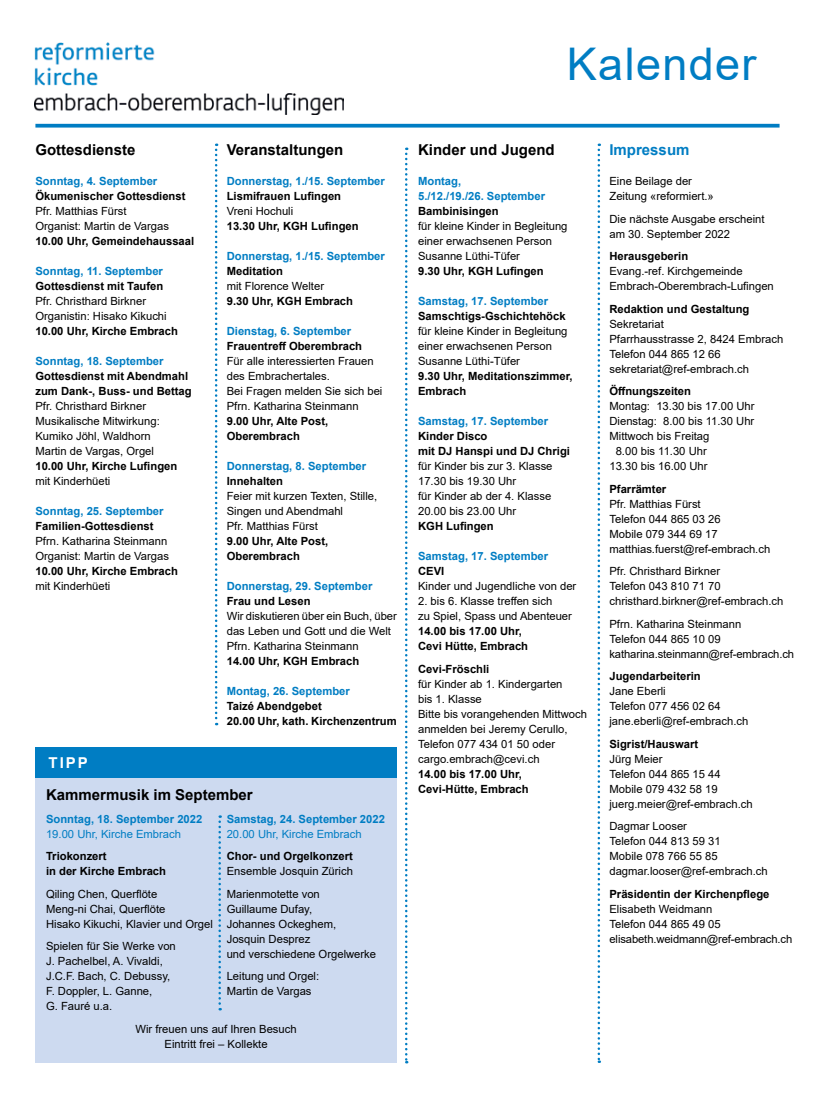
<style>
.page{position:relative;width:815px;height:1106px;background:#fff}
.page>*{position:absolute;margin:0;border:0;box-sizing:border-box;transform-origin:0 0}
.t1{font:45px "Arial";letter-spacing:.03em;color:#007dc3}
.t2{font:700 15px "Arial";color:#000}
.t3{font:700 15px "Arial";color:#007dc3}
.t4{font:700 15px "Arial";color:#fff}
.t5{font:11.25px/15px "Arial";color:#000}
.t6{font:700 11.25px/15px "Arial";color:#000}
.t7{font:700 11.25px/15px "Arial";color:#007dc3}
.t8{font:11.25px "Arial";color:#007dc3}
</style>
<div class="page">
<svg style="left:35px;top:124px;width:745px;height:4px;background:#1b8ac9"></svg>
<svg style="left:215px;top:144px;width:2px;height:581px"></svg>
<svg style="left:598px;top:144px;width:2px;height:919px"></svg>
<svg style="left:405px;top:148px;width:2px;height:915px"></svg>
<img style="left:35px;top:43px;width:308px;height:71px">
<div style="left:35px;top:778px;width:362px;height:285px;background:#cddaf0"></div>
<div style="left:36px;top:748px;width:361px;height:30px;background:#007dc3"></div>
<svg style="left:218px;top:815px;width:3px;height:195px"></svg>
<h1 class="t1" style="left:567px;top:33px;width:191px">Kalender</h1>
<h2 class="t2" style="left:35px;top:139px;width:102px">Gottesdienste</h2>
<p class="t7" style="left:35px;top:174px;width:124px">Sonntag, 4. September</p>
<p class="t6" style="left:35px;top:189px;width:152px">Ökumenischer Gottesdienst</p>
<p class="t5" style="left:35px;top:203px;width:135px">Pfr. Matthias Fürst<br>Organist: Martin de Vargas</p>
<p class="t6" style="left:35px;top:234px;width:160px">10.00 Uhr, Gemeindehaussaal</p>
<p class="t7" style="left:35px;top:264px;width:129px">Sonntag, 11. September</p>
<p class="t6" style="left:35px;top:279px;width:129px">Gottesdienst mit Taufen</p>
<p class="t5" style="left:35px;top:293px;width:133px">Pfr. Christhard Birkner<br>Organistin: Hisako Kikuchi</p>
<p class="t6" style="left:35px;top:324px;width:144px">10.00 Uhr, Kirche Embrach</p>
<p class="t7" style="left:35px;top:354px;width:130px">Sonntag, 18. September</p>
<p class="t6" style="left:35px;top:369px;width:158px">Gottesdienst mit Abendmahl zum Dank-, Buss- und Bettag</p>
<p class="t5" style="left:35px;top:398px;width:126px">Pfr. Christhard Birkner<br>Musikalische Mitwirkung:<br>Kumiko Jöhl, Waldhorn<br>Martin de Vargas, Orgel</p>
<p class="t6" style="left:35px;top:459px;width:143px">10.00 Uhr, Kirche Lufingen</p>
<p class="t5" style="left:35px;top:473px;width:77px">mit Kinderhüeti</p>
<p class="t7" style="left:35px;top:504px;width:130px">Sonntag, 25. September</p>
<p class="t6" style="left:35px;top:519px;width:120px">Familien-Gottesdienst</p>
<p class="t5" style="left:35px;top:533px;width:135px">Pfrn. Katharina Steinmann<br>Organist: Martin de Vargas</p>
<p class="t6" style="left:35px;top:564px;width:144px">10.00 Uhr, Kirche Embrach</p>
<p class="t5" style="left:35px;top:578px;width:77px">mit Kinderhüeti</p>
<h2 class="t4" style="left:49px;top:752px;width:29px">Tipp</h2>
<h2 class="t2" style="left:227px;top:139px;width:118px">Veranstaltungen</h2>
<p class="t7" style="left:227px;top:174px;width:160px">Donnerstag, 1./15. September</p>
<p class="t6" style="left:227px;top:189px;width:116px">Lismifrauen Lufingen</p>
<p class="t5" style="left:227px;top:203px;width:68px">Vreni Hochuli</p>
<p class="t6" style="left:227px;top:219px;width:133px">13.30 Uhr, KGH Lufingen</p>
<p class="t7" style="left:227px;top:249px;width:160px">Donnerstag, 1./15. September</p>
<p class="t6" style="left:227px;top:264px;width:58px">Meditation</p>
<p class="t5" style="left:227px;top:278px;width:99px">mit Florence Welter</p>
<p class="t6" style="left:227px;top:294px;width:128px">9.30 Uhr, KGH Embrach</p>
<p class="t7" style="left:227px;top:324px;width:126px">Dienstag, 6. September</p>
<p class="t6" style="left:227px;top:339px;width:137px">Frauentreff Oberembrach</p>
<p class="t5" style="left:227px;top:353px;width:157px">Für alle interessierten Frauen des Embrachertales.<br>Bei Fragen melden Sie sich bei<br>Pfrn. Katharina Steinmann</p>
<p class="t6" style="left:227px;top:414px;width:103px">9.00 Uhr, Alte Post,<br>Oberembrach</p>
<p class="t7" style="left:227px;top:459px;width:141px">Donnerstag, 8. September</p>
<p class="t6" style="left:227px;top:474px;width:58px">Innehalten</p>
<p class="t5" style="left:227px;top:488px;width:152px">Feier mit kurzen Texten, Stille,<br>Singen und Abendmahl<br>Pfr. Matthias Fürst</p>
<p class="t6" style="left:227px;top:534px;width:103px">9.00 Uhr, Alte Post,<br>Oberembrach</p>
<p class="t7" style="left:227px;top:579px;width:147px">Donnerstag, 29. September</p>
<p class="t6" style="left:227px;top:594px;width:85px">Frau und Lesen</p>
<p class="t5" style="left:227px;top:608px;width:172px">Wir diskutieren über ein Buch, über das Leben und Gott und die Welt<br>Pfrn. Katharina Steinmann</p>
<p class="t6" style="left:227px;top:654px;width:134px">14.00 Uhr, KGH Embrach</p>
<p class="t7" style="left:227px;top:684px;width:125px">Montag, 26. September</p>
<p class="t6" style="left:227px;top:699px;width:172px">Taizé Abendgebet<br>20.00 Uhr, kath. Kirchenzentrum</p>
<h2 class="t2" style="left:46px;top:784px;width:208px">Kammermusik im September</h2>
<p class="t7" style="left:46px;top:811px;width:158px">Sonntag, 18. September 2022</p>
<p class="t8" style="left:46px;top:826px;width:137px">19.00 Uhr, Kirche Embrach</p>
<p class="t6" style="left:46px;top:849px;width:122px">Triokonzert<br>in der Kirche Embrach</p>
<p class="t5" style="left:46px;top:886px;width:168px">Qiling Chen, Querflöte<br>Meng-ni Chai, Querflöte<br>Hisako Kikuchi, Klavier und Orgel</p>
<p class="t5" style="left:46px;top:938px;width:131px">Spielen für Sie Werke von<br>J. Pachelbel, A. Vivaldi,<br>J.C.F. Bach, C. Debussy,<br>F. Doppler, L. Ganne,<br>G. Fauré u.a.</p>
<p class="t5" style="left:135px;top:1021px;width:163px;text-align:center">Wir freuen uns auf Ihren Besuch<br>Eintritt frei – Kollekte</p>
<p class="t7" style="left:227px;top:811px;width:160px">Samstag, 24. September 2022</p>
<p class="t8" style="left:227px;top:826px;width:137px">20.00 Uhr, Kirche Embrach</p>
<p class="t6" style="left:227px;top:849px;width:128px">Chor- und Orgelkonzert</p>
<p class="t5" style="left:227px;top:860px;width:128px;line-height:22.5px">Ensemble Josquin Zürich<br>Marienmotette von</p>
<p class="t5" style="left:227px;top:901px;width:151px">Guillaume Dufay,<br>Johannes Ockeghem,<br>Josquin Desprez<br>und verschiedene Orgelwerke</p>
<p class="t5" style="left:227px;top:968px;width:94px">Leitung und Orgel:<br>Martin de Vargas</p>
<h2 class="t2" style="left:418px;top:139px;width:138px">Kinder und Jugend</h2>
<p class="t7" style="left:418px;top:174px;width:129px">Montag,<br>5./12./19./26. September</p>
<p class="t6" style="left:418px;top:204px;width:82px">Bambinisingen</p>
<p class="t5" style="left:418px;top:218px;width:151px">für kleine Kinder in Begleitung einer erwachsenen Person<br>Susanne Lüthi-Tüfer</p>
<p class="t6" style="left:418px;top:264px;width:127px">9.30 Uhr, KGH Lufingen</p>
<p class="t7" style="left:418px;top:294px;width:132px">Samstag, 17. September</p>
<p class="t6" style="left:418px;top:309px;width:149px">Samschtigs-Gschichtehöck</p>
<p class="t5" style="left:418px;top:323px;width:151px">für kleine Kinder in Begleitung einer erwachsenen Person<br>Susanne Lüthi-Tüfer</p>
<p class="t6" style="left:418px;top:369px;width:156px">9.30 Uhr, Meditationszimmer,<br>Embrach</p>
<p class="t7" style="left:418px;top:414px;width:132px">Samstag, 17. September</p>
<p class="t6" style="left:418px;top:429px;width:153px">Kinder Disco<br>mit DJ Hanspi und DJ Chrigi</p>
<p class="t5" style="left:418px;top:458px;width:136px">für Kinder bis zur 3. Klasse<br>17.30 bis 19.30 Uhr<br>für Kinder ab der 4. Klasse<br>20.00 bis 23.00 Uhr</p>
<p class="t6" style="left:418px;top:519px;width:77px">KGH Lufingen</p>
<p class="t7" style="left:418px;top:549px;width:132px">Samstag, 17. September</p>
<p class="t6" style="left:418px;top:564px;width:26px">CEVI</p>
<p class="t5" style="left:418px;top:578px;width:160px">Kinder und Jugendliche von der</p>
<p class="t5" style="left:418px;top:593px;width:155px">2. bis 6. Klasse treffen sich<br>zu Spiel, Spass und Abenteuer</p>
<p class="t6" style="left:418px;top:624px;width:112px">14.00 bis 17.00 Uhr,<br>Cevi Hütte, Embrach</p>
<p class="t6" style="left:418px;top:661px;width:73px">Cevi-Fröschli</p>
<p class="t5" style="left:418px;top:676px;width:170px">für Kinder ab 1. Kindergarten<br>bis 1. Klasse<br>Bitte bis vorangehenden Mittwoch anmelden bei Jeremy Cerullo,<br>Telefon 077 434 01 50 oder cargo.embrach@cevi.ch</p>
<p class="t6" style="left:418px;top:766px;width:112px">14.00 bis 17.00 Uhr,<br>Cevi-Hütte, Embrach</p>
<h2 class="t3" style="left:609px;top:139px;width:82px">Impressum</h2>
<p class="t5" style="left:609px;top:173px;width:106px">Eine Beilage der<br>Zeitung «reformiert.»</p>
<p class="t5" style="left:609px;top:211px;width:157px">Die nächste Ausgabe erscheint am 30. September 2022</p>
<p class="t6" style="left:609px;top:249px;width:80px">Herausgeberin</p>
<p class="t5" style="left:609px;top:263px;width:166px">Evang.-ref. Kirchgemeinde<br>Embrach-Oberembrach-Lufingen</p>
<p class="t6" style="left:609px;top:301px;width:142px">Redaktion und Gestaltung</p>
<p class="t5" style="left:609px;top:316px;width:175px">Sekretariat<br>Pfarrhausstrasse 2, 8424 Embrach<br>Telefon 044 865 12 66 sekretariat@ref-embrach.ch</p>
<p class="t6" style="left:609px;top:384px;width:83px">Öffnungszeiten</p>
<p class="t5" style="left:609px;top:398px;width:147px">Montag: 13.30 bis 17.00 Uhr</p>
<p class="t5" style="left:609px;top:413px;width:146px">Dienstag: 8.00 bis 11.30 Uhr</p>
<p class="t5" style="left:609px;top:428px;width:102px">Mittwoch bis Freitag</p>
<p class="t5" style="left:616px;top:443px;width:93px">8.00 bis 11.30 Uhr</p>
<p class="t5" style="left:609px;top:458px;width:100px">13.30 bis 16.00 Uhr</p>
<p class="t6" style="left:609px;top:481px;width:59px">Pfarrämter</p>
<p class="t5" style="left:609px;top:496px;width:162px">Pfr. Matthias Fürst<br>Telefon 044 865 03 26<br>Mobile 079 344 69 17 matthias.fuerst@ref-embrach.ch</p>
<p class="t5" style="left:609px;top:563px;width:175px">Pfr. Christhard Birkner<br>Telefon 043 810 71 70 christhard.birkner@ref-embrach.ch</p>
<p class="t5" style="left:609px;top:616px;width:186px">Pfrn. Katharina Steinmann<br>Telefon 044 865 10 09 katharina.steinmann@ref-embrach.ch</p>
<p class="t6" style="left:609px;top:669px;width:93px">Jugendarbeiterin</p>
<p class="t5" style="left:609px;top:683px;width:140px">Jane Eberli<br>Telefon 077 456 02 64 jane.eberli@ref-embrach.ch</p>
<p class="t6" style="left:609px;top:736px;width:90px">Sigrist/Hauswart</p>
<p class="t5" style="left:609px;top:751px;width:145px">Jürg Meier<br>Telefon 044 865 15 44<br>Mobile 079 432 58 19 juerg.meier@ref-embrach.ch</p>
<p class="t5" style="left:609px;top:818px;width:160px">Dagmar Looser<br>Telefon 044 813 59 31<br>Mobile 078 766 55 85 dagmar.looser@ref-embrach.ch</p>
<p class="t6" style="left:609px;top:886px;width:162px">Präsidentin der Kirchenpflege</p>
<p class="t5" style="left:609px;top:901px;width:184px">Elisabeth Weidmann<br>Telefon 044 865 49 05 elisabeth.weidmann@ref-embrach.ch</p>
</div>
